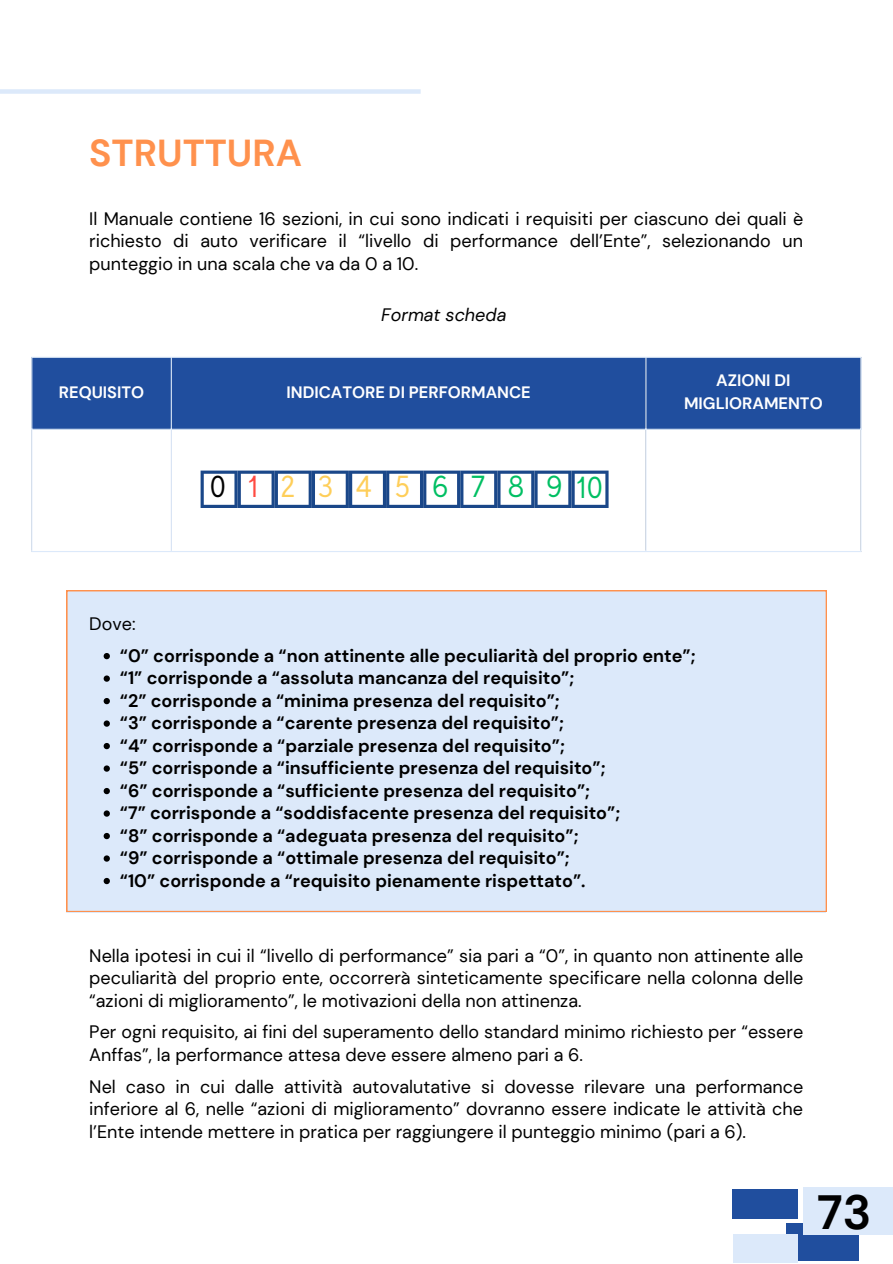
<style>
.page{position:relative;width:893px;height:1264px;background:#fff}
.page>*{position:absolute;margin:0;border:0;box-sizing:border-box;transform-origin:0 0}
.t1{font:700 48px "DM Sans";color:#000}
.t2{font:700 37.5px "DM Sans";color:#ff914d}
.t3{font:30.45px "MADE Evolve Sans";letter-spacing:.73em;color:#fece59}
.t4{font:30.45px "MADE Evolve Sans";color:#00bf63}
.t5{font:18px/22.5px "DM Sans";color:#000;text-align:justify}
.t6{font:700 18px "DM Sans";color:#000}
.t7{font:italic 18px "DM Sans";color:#000}
.t8{font:700 16.5px/23px "DM Sans";color:#fff;text-align:center}
.s1{color:#000}
.s2{color:#ff4a41}
.s3{color:#00bf63}
</style>
<div class="page">
<div style="left:0;top:89px;width:420px;height:5px;background:#dce9fa"></div>
<div style="left:786px;top:1222px;width:72px;height:38px;background:#204e9e"></div>
<div style="left:732px;top:1188px;width:65px;height:30px;background:#204e9e"></div>
<div style="left:732px;top:1234px;width:65px;height:28px;background:#dce9fa"></div>
<div style="left:803px;top:1187px;width:89px;height:48px;background:#dce9fa"></div>
<div style="left:32px;top:358px;width:828px;height:71px;background:#204e9e"></div>
<hr style="left:31px;top:358px;width:1px;height:193px;background:#dce9fa">
<hr style="left:171px;top:358px;width:1px;height:193px;background:#dce9fa">
<hr style="left:645px;top:358px;width:1px;height:193px;background:#dce9fa">
<hr style="left:860px;top:358px;width:1px;height:193px;background:#dce9fa">
<hr style="left:31px;top:357px;width:830px;height:1px;background:#dce9fa">
<hr style="left:31px;top:429px;width:830px;height:1px;background:#dce9fa">
<hr style="left:31px;top:551px;width:830px;height:1px;background:#dce9fa">
<svg style="left:200px;top:470px;width:408px;height:38px"></svg>
<div style="left:66px;top:590px;width:760px;height:322px;background:#dce9fa"></div>
<svg style="left:104px;top:653px;width:6px;height:6px"></svg>
<svg style="left:104px;top:675px;width:6px;height:6px"></svg>
<svg style="left:104px;top:698px;width:6px;height:6px"></svg>
<svg style="left:104px;top:720px;width:6px;height:6px"></svg>
<svg style="left:104px;top:743px;width:6px;height:6px"></svg>
<svg style="left:104px;top:765px;width:6px;height:6px"></svg>
<svg style="left:104px;top:788px;width:6px;height:6px"></svg>
<svg style="left:104px;top:810px;width:6px;height:6px"></svg>
<svg style="left:104px;top:833px;width:6px;height:6px"></svg>
<svg style="left:104px;top:855px;width:6px;height:6px"></svg>
<svg style="left:104px;top:877px;width:6px;height:7px"></svg>
<p class="t2" style="left:89px;top:129px;width:214px">STRUTTURA</p>
<p class="t5" style="left:89px;top:207px;width:715px">Il Manuale contiene 16 sezioni, in cui sono indicati i requisiti per ciascuno dei quali è richiesto di auto verificare il “livello di performance dell’Ente”, selezionando un punteggio in una scala che va da 0 a 10.</p>
<p class="t7" style="left:381px;top:303px;width:127px">Format scheda</p>
<p class="t8" style="left:59px;top:381px;width:87px">REQUISITO</p>
<p class="t8" style="left:286px;top:381px;width:246px">INDICATORE DI PERFORMANCE</p>
<p class="t8" style="left:684px;top:369px;width:140px">AZIONI DI<br>MIGLIORAMENTO</p>
<p class="t5" style="left:89px;top:612px;width:48px">Dove:</p>
<p class="t3" style="left:210px;top:469px;width:354px"><span class="s1">0</span><span class="s2">1</span>2345<span class="s3">6789</span></p>
<p class="t4" style="left:576px;top:470px;width:28px">10</p>
<p class="t6" style="left:120px;top:644px;width:577px">“0” corrisponde a “non attinente alle peculiarità del proprio ente”;</p>
<p class="t6" style="left:120px;top:666px;width:456px">“1” corrisponde a “assoluta mancanza del requisito”;</p>
<p class="t6" style="left:120px;top:689px;width:441px">“2” corrisponde a “minima presenza del requisito”;</p>
<p class="t6" style="left:120px;top:711px;width:445px">“3” corrisponde a “carente presenza del requisito”;</p>
<p class="t6" style="left:120px;top:733px;width:446px">“4” corrisponde a “parziale presenza del requisito”;</p>
<p class="t6" style="left:120px;top:756px;width:487px">“5” corrisponde a “insufficiente presenza del requisito”;</p>
<p class="t6" style="left:120px;top:778px;width:471px">“6” corrisponde a “sufficiente presenza del requisito”;</p>
<p class="t6" style="left:120px;top:801px;width:502px">“7” corrisponde a “soddisfacente presenza del requisito”;</p>
<p class="t6" style="left:120px;top:823px;width:460px">“8” corrisponde a “adeguata presenza del requisito”;</p>
<p class="t6" style="left:120px;top:846px;width:451px">“9” corrisponde a “ottimale presenza del requisito”;</p>
<p class="t6" style="left:120px;top:868px;width:467px">“10” corrisponde a “requisito pienamente rispettato”.</p>
<p class="t5" style="left:89px;top:944px;width:715px">Nella ipotesi in cui il “livello di performance” sia pari a “0”, in quanto non attinente alle peculiarità del proprio ente, occorrerà sinteticamente specificare nella colonna delle “azioni di miglioramento”, le motivazioni della non attinenza.</p>
<p class="t5" style="left:89px;top:1021px;width:715px">Per ogni requisito, ai fini del superamento dello standard minimo richiesto per “essere<br>Anffas”, la performance attesa deve essere almeno pari a 6.</p>
<p class="t5" style="left:89px;top:1075px;width:715px">Nel caso in cui dalle attività autovalutative si dovesse rilevare una performance inferiore al 6, nelle “azioni di miglioramento” dovranno essere indicate le attività che l’Ente intende mettere in pratica per raggiungere il punteggio minimo (pari a 6).</p>
<p class="t1" style="left:817px;top:1181px;width:56px">73</p>
</div>
